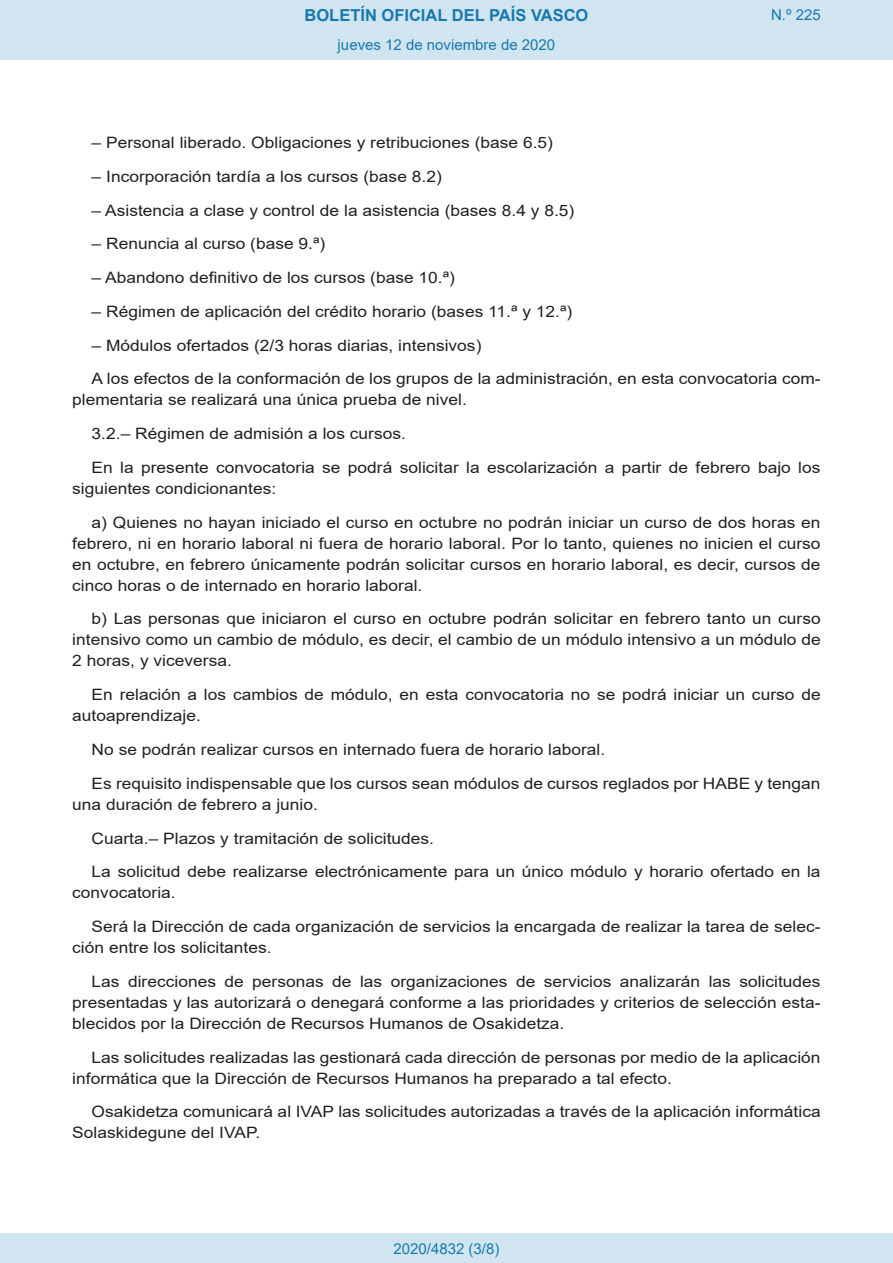
<style>
.page{position:relative;width:893px;height:1263px;background:#fff}
.page>*{position:absolute;margin:0;border:0;box-sizing:border-box;transform-origin:0 0}
.t1{font:700 16.5px "Arial";color:#1879ad}
.BOPVDetalle{font:15.6px/21px "Arial";color:#231f20;scale:1.11 1}
.Paginacion_Centro{font:15px "Arial";color:#1879ad}
</style>
<div class="page">
<div style="left:0;top:0;width:893px;height:60px;background:#d0e5f0"></div>
<div style="left:0;top:1233px;width:893px;height:30px;background:#d0e5f0"></div>
<p class="t1" style="left:305px;top:3px;width:285px">BOLETÍN OFICIAL DEL PAÍS VASCO</p>
<p class="Paginacion_Centro" style="left:338px;top:35px;width:219px">jueves 12 de noviembre de 2020</p>
<p class="Paginacion_Centro" style="left:771px;top:5px;width:51px">N.º 225</p>
<p class="BOPVDetalle" style="left:92px;top:132px;width:417px">– Personal liberado. Obligaciones y retribuciones (base 6.5)</p>
<p class="BOPVDetalle" style="left:92px;top:166px;width:317px">– Incorporación tardía a los cursos (base 8.2)</p>
<p class="BOPVDetalle" style="left:92px;top:200px;width:436px">– Asistencia a clase y control de la asistencia (bases 8.4 y 8.5)</p>
<p class="BOPVDetalle" style="left:92px;top:233px;width:212px">– Renuncia al curso (base 9.ª)</p>
<p class="BOPVDetalle" style="left:92px;top:267px;width:329px">– Abandono definitivo de los cursos (base 10.ª)</p>
<p class="BOPVDetalle" style="left:92px;top:301px;width:435px">– Régimen de aplicación del crédito horario (bases 11.ª y 12.ª)</p>
<p class="BOPVDetalle" style="left:92px;top:335px;width:353px">– Módulos ofertados (2/3 horas diarias, intensivos)</p>
<p class="BOPVDetalle" style="left:72px;top:368px;width:676px;text-indent:19px">A los efectos de la conformación de los grupos de la administración, en esta convocatoria com&shy;plementaria se realizará una única prueba de nivel.</p>
<p class="BOPVDetalle" style="left:92px;top:423px;width:285px">3.2.– Régimen de admisión a los cursos.</p>
<p class="BOPVDetalle" style="left:72px;top:457px;width:675px;text-indent:19px">En la presente convocatoria se podrá solicitar la escolarización a partir de febrero bajo los siguientes condicionantes:</p>
<p class="BOPVDetalle" style="left:72px;top:512px;width:676px;text-align:justify;text-indent:19px">a) Quienes no hayan iniciado el curso en octubre no podrán iniciar un curso de dos horas en febrero, ni en horario laboral ni fuera de horario laboral. Por lo tanto, quienes no inicien el curso en octubre, en febrero únicamente podrán solicitar cursos en horario laboral, es decir, cursos de cinco horas o de internado en horario laboral.</p>
<p class="BOPVDetalle" style="left:72px;top:608px;width:676px;text-align:justify;text-indent:19px">b) Las personas que iniciaron el curso en octubre podrán solicitar en febrero tanto un curso intensivo como un cambio de módulo, es decir, el cambio de un módulo intensivo a un módulo de 2 horas, y viceversa.</p>
<p class="BOPVDetalle" style="left:72px;top:684px;width:676px;text-indent:19px">En relación a los cambios de módulo, en esta convocatoria no se podrá iniciar un curso de autoaprendizaje.</p>
<p class="BOPVDetalle" style="left:92px;top:739px;width:464px">No se podrán realizar cursos en internado fuera de horario laboral.</p>
<p class="BOPVDetalle" style="left:72px;top:773px;width:676px;text-indent:19px">Es requisito indispensable que los cursos sean módulos de cursos reglados por HABE y tengan una duración de febrero a junio.</p>
<p class="BOPVDetalle" style="left:92px;top:827px;width:310px">Cuarta.– Plazos y tramitación de solicitudes.</p>
<p class="BOPVDetalle" style="left:72px;top:861px;width:676px;text-indent:19px">La solicitud debe realizarse electrónicamente para un único módulo y horario ofertado en la convocatoria.</p>
<p class="BOPVDetalle" style="left:72px;top:916px;width:676px;text-indent:19px">Será la Dirección de cada organización de servicios la encargada de realizar la tarea de selec&shy;ción entre los solicitantes.</p>
<p class="BOPVDetalle" style="left:72px;top:971px;width:676px;text-align:justify;text-indent:19px">Las direcciones de personas de las organizaciones de servicios analizarán las solicitudes presentadas y las autorizará o denegará conforme a las prioridades y criterios de selección esta&shy;blecidos por la Dirección de Recursos Humanos de Osakidetza.</p>
<p class="BOPVDetalle" style="left:72px;top:1046px;width:676px;text-indent:19px">Las solicitudes realizadas las gestionará cada dirección de personas por medio de la aplicación informática que la Dirección de Recursos Humanos ha preparado a tal efecto.</p>
<p class="BOPVDetalle" style="left:72px;top:1101px;width:676px;text-indent:19px">Osakidetza comunicará al IVAP las solicitudes autorizadas a través de la aplicación informática<br>Solaskidegune del IVAP.</p>
<p class="Paginacion_Centro" style="left:393px;top:1238px;width:107px">2020/4832 (3/8)</p>
</div>
